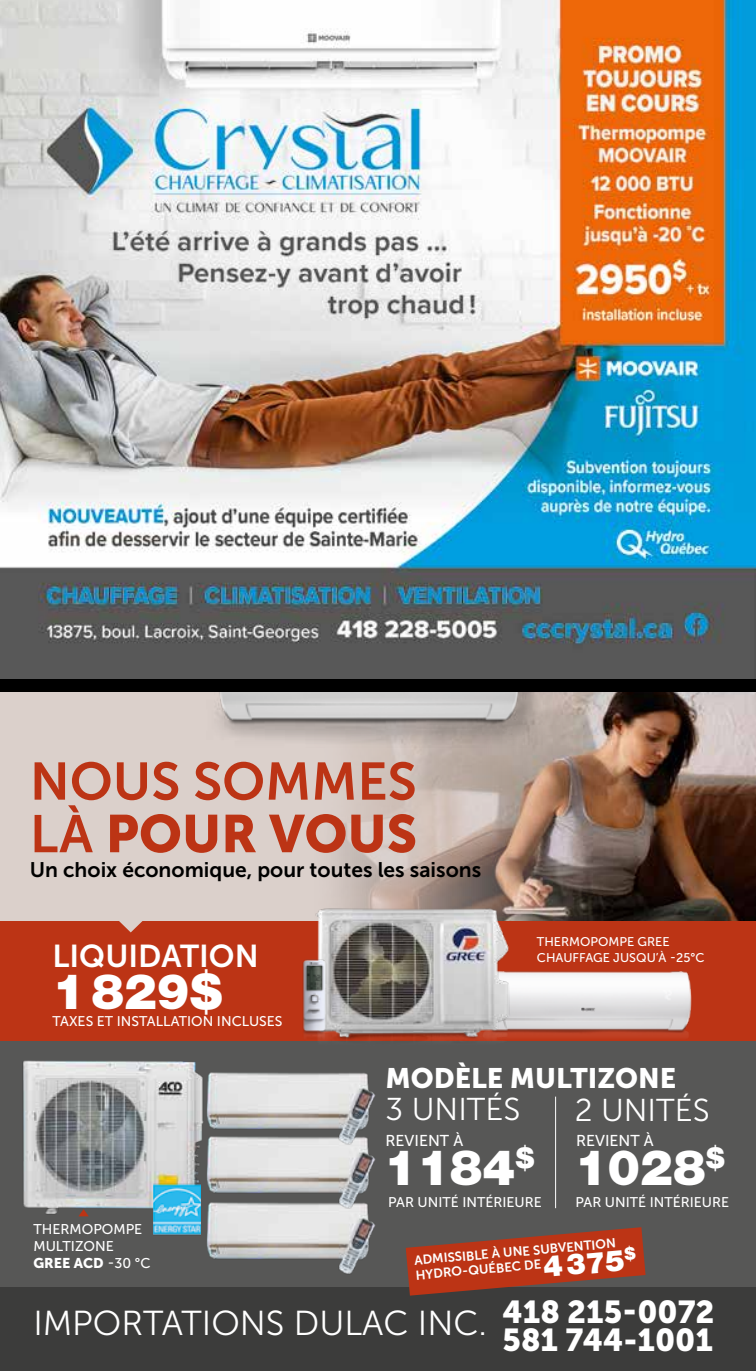
<style>
.page{position:relative;width:756px;height:1371px;background:#fff}
.page>*{position:absolute;margin:0;border:0;box-sizing:border-box;transform-origin:0 0}
.t1{font:52.5px "Museo Sans 700";color:#bc3415}
.t2{font:52.5px "Museo Sans 900";color:#bc3415}
.t3{font:900 49px "Helvetica Neue LT Std";color:#fff}
.t4{font:34.65px "Museo Sans 300";color:#fff}
.t5{font:31.5px/28px "Museo Sans 900";color:#fff}
.t6{font:31.5px "Museo Sans 300";color:#fff}
.t7{font:31.5px "Museo Sans 700";color:#fff}
.t8{font:900 29.22px "Helvetica Neue LT Std";color:#fff}
.t9{font:28px "Museo Sans 900";color:#fff}
.t10{font:21px "Museo Sans 700";color:#000}
.t11{font:15.75px "Museo Sans 500";color:#fff}
.t12{font:14.17px/17px "Museo Sans 500";color:#fff}
.t13{font:14.17px "Museo Sans 900";color:#fff}
.t14{font:14px "Museo Sans 500";color:#fff}
.t15{font:12.95px/14.7px "Museo Sans 700";color:#fff}
.t16{font:12.6px "Museo Sans 500";color:#fff}
.s1{font-family:"Museo Sans 700"}
.s2{font-family:"Museo Sans 500"}
</style>
<div class="page">
<img style="left:0;top:0;width:756px;height:679px">
<div style="left:0;top:684px;width:620px;height:281px;background:#dbd0cb"></div>
<img style="left:334px;top:692px;width:422px;height:229px">
<div style="left:0;top:921px;width:756px;height:128px;background:#bc3415"></div>
<svg style="left:119px;top:921px;width:24px;height:11px"></svg>
<div style="left:0;top:1041px;width:756px;height:324px;background:#575756"></div>
<img style="left:216px;top:692px;width:436px;height:55px">
<div style="left:0;top:1287px;width:756px;height:83px;background:#3c3c3b"></div>
<svg style="left:406px;top:1227px;width:240px;height:68px"></svg>
<img style="left:530px;top:971px;width:162px;height:66px">
<img style="left:315px;top:895px;width:215px;height:146px">
<img style="left:302px;top:947px;width:35px;height:88px">
<hr style="left:555px;top:1096px;width:1px;height:112px;background:#fff">
<img style="left:23px;top:1060px;width:177px;height:175px">
<img style="left:200px;top:1214px;width:176px;height:60px">
<img style="left:200px;top:1150px;width:176px;height:64px">
<img style="left:154px;top:1168px;width:46px;height:67px">
<img style="left:200px;top:1035px;width:200px;height:115px">
<div style="left:0;top:679px;width:756px;height:13px;background:#000"></div>
<h1 class="t1" style="left:30px;top:752px;width:388px">NOUS SOMMES</h1>
<h1 class="t2" style="left:30px;top:804px;width:389px"><span class="s1">LÀ</span> POUR VOUS</h1>
<h3 class="t10" style="left:30px;top:858px;width:453px">Un choix économique, pour toutes les saisons</h3>
<p class="t16" style="left:537px;top:935px;width:134px">THERMOPOMPE GREE</p>
<h3 class="t7" style="left:53px;top:938px;width:208px">LIQUIDATION</h3>
<p class="t16" style="left:537px;top:950px;width:169px">CHAUFFAGE JUSQU’À -25°C</p>
<h2 class="t3" style="left:53px;top:962px;width:171px">1 829$</h2>
<p class="t14" style="left:53px;top:1013px;width:232px">TAXES ET INSTALLATION INCLUSES</p>
<p class="t12" style="left:33px;top:1220px;width:110px">THERMOPOMPE<br>MULTIZONE</p>
<p class="t13" style="left:33px;top:1254px;width:119px">GREE ACD <span class="s2">-30 °C</span></p>
<h3 class="t9" style="left:386px;top:1062px;width:292px">MODÈLE MULTIZONE</h3>
<h3 class="t6" style="left:386px;top:1091px;width:136px">3 UNITÉS</h3>
<h3 class="t6" style="left:575px;top:1092px;width:137px">2 UNITÉS</h3>
<p class="t11" style="left:386px;top:1131px;width:79px">REVIENT À</p>
<p class="t11" style="left:576px;top:1131px;width:79px">REVIENT À</p>
<h2 class="t3" style="left:575px;top:1137px;width:152px">1028<sup>$</sup></h2>
<h2 class="t3" style="left:384px;top:1137px;width:152px">1184<sup>$</sup></h2>
<p class="t14" style="left:388px;top:1194px;width:155px">PAR UNITÉ INTÉRIEURE</p>
<p class="t14" style="left:575px;top:1194px;width:155px">PAR UNITÉ INTÉRIEURE</p>
<p class="t15" style="left:414px;top:1253px;width:204px;rotate:-5deg">ADMISSIBLE À UNE SUBVENTION<br>HYDRO-QUÉBEC DE</p>
<h3 class="t8" style="left:542px;top:1249px;width:95px;rotate:-5deg">4 375<sup>$</sup></h3>
<h3 class="t4" style="left:33px;top:1304px;width:455px">IMPORTATIONS DULAC INC.</h3>
<h3 class="t5" style="left:503px;top:1297px;width:214px">418 215-0072<br>581 744-1001</h3>
</div>
